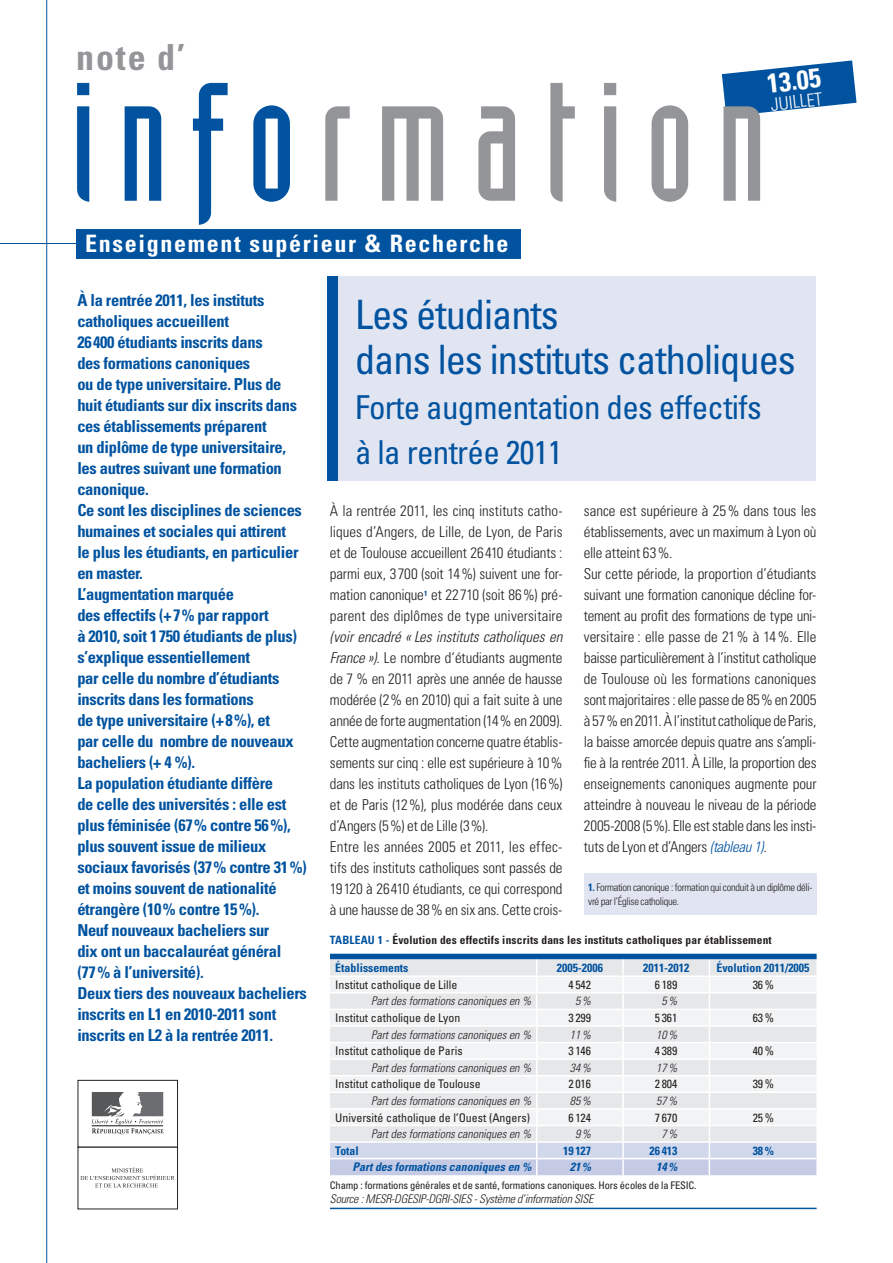
<style>
.page{position:relative;width:893px;height:1263px;background:#fff}
.page>*{position:absolute;margin:0;border:0;box-sizing:border-box;transform-origin:0 0}
.t1{font:165px "Industria Solid";letter-spacing:.14em;color:#939598}
.t2{font:condensed 40.5px/45px "Univers";letter-spacing:-.025em;color:#0153a0}
.t3{font:700 condensed 36px "Univers";color:#939598}
.t4{font:condensed 33px/45px "Univers";letter-spacing:-.02em;color:#0153a0}
.t5{font:700 condensed 27px "Univers";color:#fff}
.t6{font:700 condensed 24px "Univers";letter-spacing:.07em;color:#fff}
.t7{font:300 condensed 18px "Univers";color:#fff}
.t8{font:700 condensed 16.5px/21px "Univers LT Std";letter-spacing:-.02em;color:#0153a0}
.t9{font:300 condensed 15px/21px "Univers LT Std";letter-spacing:-.01em;color:#231f20}
.t10{font:italic 300 condensed 15px "Univers";letter-spacing:-.005em;color:#231f20}
.t11{font:italic 300 condensed 12px "Univers";letter-spacing:-.02em;color:#231f20}
.t12{font:condensed 11.85px "Univers";color:#231f20}
.t13{font:italic 300 condensed 11.85px "Univers";color:#231f20}
.t14{font:700 condensed 11.85px "Univers";color:#0153a0}
.t15{font:italic 700 condensed 11.85px "Univers";color:#0153a0}
.t16{font:700 condensed 11.4px "Univers LT Std";letter-spacing:.015em;color:#231f20}
.t17{font:300 condensed 10.5px/13.5px "Univers LT Std";letter-spacing:-.03em;color:#231f20}
.t18{font:condensed 10.5px "Univers";letter-spacing:-.015em;color:#231f20}
.s1{color:#0153a0}
.s2{font-family:"Univers";font-style:italic}
.s3{font-family:"Univers";font-style:italic;color:#0153a0}
.s4{font-weight:700;color:#0153a0}
</style>
<div class="page">
<svg style="left:722px;top:60px;width:134px;height:56px"></svg>
<hr style="left:46px;top:0;width:1px;height:1263px;background:#0153a0">
<hr style="left:0;top:243px;width:489px;height:1px;background:#0153a0">
<div style="left:76px;top:230px;width:445px;height:29px;background:#0153a0"></div>
<div style="left:331px;top:276px;width:485px;height:205px;background:#e1e5f2"></div>
<div style="left:327px;top:276px;width:10px;height:205px;background:#0153a0"></div>
<div style="left:78px;top:1147px;width:100px;height:62px;border:1px solid #231f20"></div>
<div style="left:78px;top:1080px;width:100px;height:67px;border:1px solid #231f20"></div>
<svg style="left:92px;top:1092px;width:71px;height:42px"></svg>
<svg style="left:80px;top:1167px;width:95px;height:21px"></svg>
<div style="left:330px;top:954px;width:486px;height:5px;background:#0153a0"></div>
<hr style="left:330px;top:1208px;width:486px;height:1px;background:#0153a0">
<svg style="left:330px;top:960px;width:486px;height:215px"></svg>
<hr style="left:330px;top:1009px;width:486px;height:1px;background:#fff">
<div style="left:584px;top:873px;width:232px;height:42px;background:#e1e5f2"></div>
<h3 class="t3" style="left:76px;top:43px;width:110px">note d’</h3>
<h3 class="t5" style="left:766px;top:73px;width:55px;rotate:-6deg">13.05</h3>
<p class="t7" style="left:770px;top:97px;width:53px;rotate:-6deg">JUILLET</p>
<h1 class="t1" style="left:71px;top:82px;width:697px"><span class="s1">info</span>rmation</h1>
<h3 class="t6" style="left:85px;top:234px;width:425px">Enseignement supérieur &amp; Recherche</h3>
<p class="t8" style="left:77px;top:291px;width:231px">À la rentrée 2011, les instituts catholiques accueillent<br>26 400 étudiants inscrits dans<br>des formations canoniques<br>ou de type universitaire. Plus de huit étudiants sur dix inscrits dans ces établissements préparent<br>un diplôme de type universitaire, les autres suivant une formation canonique.<br>Ce sont les disciplines de sciences humaines et sociales qui attirent<br>le plus les étudiants, en particulier en master.<br>L’augmentation marquée<br>des effectifs (+ 7 % par rapport<br>à 2010, soit 1 750 étudiants de plus) s’explique essentiellement<br>par celle du nombre d’étudiants inscrits dans les formations<br>de type universitaire (+ 8 %), et<br>par celle du nombre de nouveaux bacheliers (+ 4 %).<br>La population étudiante diffère<br>de celle des universités : elle est plus féminisée (67 % contre 56 %), plus souvent issue de milieux sociaux favorisés (37 % contre 31 %) et moins souvent de nationalité étrangère (10 % contre 15 %).<br>Neuf nouveaux bacheliers sur<br>dix ont un baccalauréat général<br>(77 % à l’université).<br>Deux tiers des nouveaux bacheliers inscrits en L1 en 2010-2011 sont inscrits en L2 à la rentrée 2011.</p>
<h2 class="t2" style="left:355px;top:295px;width:442px">Les étudiants<br>dans les instituts catholiques</h2>
<h3 class="t4" style="left:355px;top:387px;width:408px">Forte augmentation des effectifs à la rentrée 2011</h3>
<p class="t9" style="left:330px;top:501px;width:234px;text-align:justify">À la rentrée 2011, les cinq instituts catho&shy;liques d’Angers, de Lille, de Lyon, de Paris et de Toulouse accueillent 26 410 étudiants : parmi eux, 3 700 (soit 14 %) suivent une for&shy;mation canonique<sup>1</sup> et 22 710 (soit 86 %) pré&shy;parent des diplômes de type universitaire</p>
<p class="t10" style="left:330px;top:631px;width:234px">(voir encadré « Les instituts catholiques en</p>
<p class="t9" style="left:330px;top:648px;width:234px"><span class="s2">France »)</span>. Le nombre d‘étudiants augmente de 7 % en 2011 après une année de hausse modérée (2 % en 2010) qui a fait suite à une année de forte augmentation (14 % en 2009).<br>Cette augmentation concerne quatre établis&shy;sements sur cinq : elle est supérieure à 10 % dans les instituts catholiques de Lyon (16 %) et de Paris (12 %), plus modérée dans ceux d’Angers (5 %) et de Lille (3 %).<br>Entre les années 2005 et 2011, les effec&shy;tifs des instituts catholiques sont passés de 19 120 à 26 410 étudiants, ce qui correspond à une hausse de 38 % en six ans. Cette crois-</p>
<p class="t9" style="left:584px;top:501px;width:234px">sance est supérieure à 25 % dans tous les établissements, avec un maximum à Lyon où elle atteint 63 %.<br>Sur cette période, la proportion d’étudiants suivant une formation canonique décline for&shy;tement au profit des formations de type uni&shy;versitaire : elle passe de 21 % à 14 %. Elle baisse particulièrement à l’institut catholique de Toulouse où les formations canoniques sont majoritaires : elle passe de 85 % en 2005 à 57 % en 2011. À l’institut catholique de Paris, la baisse amorcée depuis quatre ans s’ampli&shy;fie à la rentrée 2011. À Lille, la proportion des enseignements canoniques augmente pour atteindre à nouveau le niveau de la période 2005-2008 (5 %). Elle est stable dans les insti&shy;tuts de Lyon et d’Angers <span class="s3">(tableau 1)</span>.</p>
<p class="t17" style="left:588px;top:881px;width:226px"><span class="s4">1.</span> Formation canonique : formation qui conduit à un diplôme déli&shy;vré par l’Église catholique.</p>
<p class="t16" style="left:330px;top:935px;width:443px"><span class="s1">TABLEAU 1 -</span> Évolution des effectifs inscrits dans les instituts catholiques par établissement</p>
<p class="t14" style="left:335px;top:963px;width:75px">Établissements</p>
<p class="t14" style="left:557px;top:963px;width:48px">2005-2006</p>
<p class="t14" style="left:643px;top:963px;width:48px">2011-2012</p>
<p class="t14" style="left:716px;top:963px;width:95px">Évolution 2011/2005</p>
<p class="t12" style="left:335px;top:980px;width:124px">Institut catholique de Lille</p>
<p class="t12" style="left:569px;top:980px;width:24px">4 542</p>
<p class="t12" style="left:655px;top:980px;width:24px">6 189</p>
<p class="t12" style="left:753px;top:980px;width:23px">36 %</p>
<p class="t13" style="left:371px;top:997px;width:162px">Part des formations canoniques en %</p>
<p class="t13" style="left:575px;top:997px;width:18px">5 %</p>
<p class="t13" style="left:661px;top:997px;width:18px">5 %</p>
<p class="t12" style="left:335px;top:1013px;width:127px">Institut catholique de Lyon</p>
<p class="t12" style="left:569px;top:1013px;width:24px">3 299</p>
<p class="t12" style="left:655px;top:1013px;width:24px">5 361</p>
<p class="t12" style="left:753px;top:1013px;width:23px">63 %</p>
<p class="t13" style="left:371px;top:1030px;width:162px">Part des formations canoniques en %</p>
<p class="t13" style="left:570px;top:1030px;width:23px">11 %</p>
<p class="t13" style="left:656px;top:1030px;width:23px">10 %</p>
<p class="t12" style="left:335px;top:1046px;width:129px">Institut catholique de Paris</p>
<p class="t12" style="left:569px;top:1046px;width:24px">3 146</p>
<p class="t12" style="left:655px;top:1046px;width:24px">4 389</p>
<p class="t12" style="left:753px;top:1046px;width:23px">40 %</p>
<p class="t13" style="left:371px;top:1063px;width:162px">Part des formations canoniques en %</p>
<p class="t13" style="left:570px;top:1063px;width:23px">34 %</p>
<p class="t13" style="left:656px;top:1063px;width:23px">17 %</p>
<p class="t12" style="left:335px;top:1080px;width:147px">Institut catholique de Toulouse</p>
<p class="t12" style="left:569px;top:1080px;width:24px">2 016</p>
<p class="t12" style="left:655px;top:1080px;width:24px">2 804</p>
<p class="t12" style="left:753px;top:1080px;width:23px">39 %</p>
<p class="t13" style="left:371px;top:1096px;width:162px">Part des formations canoniques en %</p>
<p class="t13" style="left:570px;top:1096px;width:23px">85 %</p>
<p class="t13" style="left:656px;top:1096px;width:23px">57 %</p>
<p class="t12" style="left:335px;top:1113px;width:196px">Université catholique de l’Ouest (Angers)</p>
<p class="t12" style="left:569px;top:1113px;width:24px">6 124</p>
<p class="t12" style="left:655px;top:1113px;width:24px">7 670</p>
<p class="t12" style="left:753px;top:1113px;width:23px">25 %</p>
<p class="t13" style="left:371px;top:1129px;width:162px">Part des formations canoniques en %</p>
<p class="t13" style="left:575px;top:1129px;width:18px">9 %</p>
<p class="t13" style="left:661px;top:1129px;width:18px">7 %</p>
<p class="t14" style="left:335px;top:1146px;width:25px">Total</p>
<p class="t14" style="left:563px;top:1146px;width:29px">19 127</p>
<p class="t14" style="left:650px;top:1146px;width:29px">26 413</p>
<p class="t14" style="left:753px;top:1146px;width:23px">38 %</p>
<p class="t15" style="left:353px;top:1162px;width:180px">Part des formations canoniques en %</p>
<p class="t15" style="left:570px;top:1162px;width:23px">21 %</p>
<p class="t15" style="left:656px;top:1162px;width:23px">14 %</p>
<p class="t18" style="left:330px;top:1181px;width:368px">Champ : formations générales et de santé, formations canoniques. Hors écoles de la FESIC.</p>
<p class="t11" style="left:330px;top:1194px;width:265px">Source : MESR-DGESIP-DGRI-SIES - Système d’information SISE</p>
</div>
